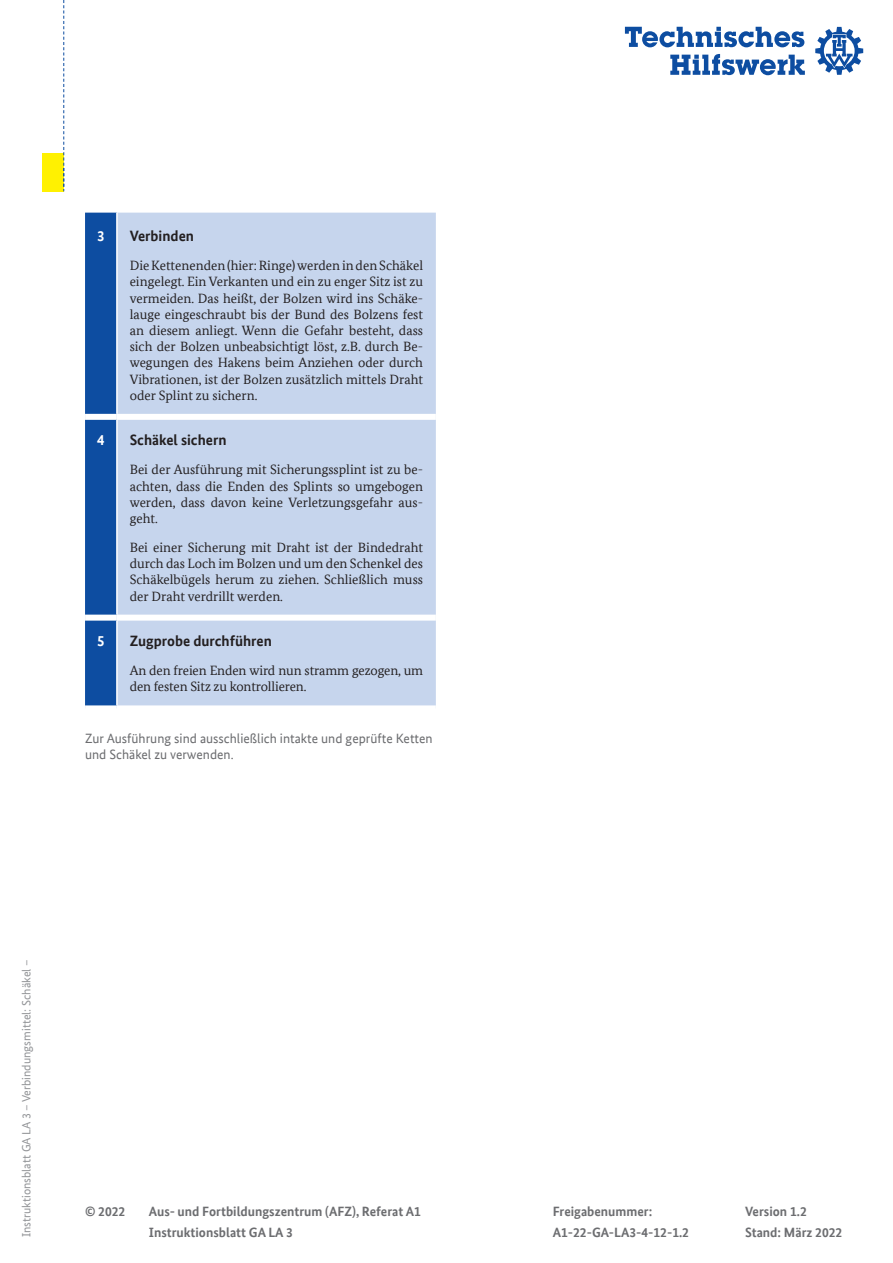
<style>
.page{position:relative;width:893px;height:1263px;background:#fff}
.page>*{position:absolute;margin:0;border:0;box-sizing:border-box;transform-origin:0 0}
.t1{font:700 15px "Bundes Sans Office";color:#231f20}
.t2{font:700 15px "Bundes Sans Office";color:#fff}
.t3{font:13.5px/16.2px "Bundes Serif Office";color:#231f20;text-align:justify}
.t4{font:700 13.5px "Bundes Sans Office";color:#6c6d70}
.t5{font:13.5px/16.2px "Bundes Sans Office";color:#6c6d70}
.t6{font:12px "Bundes Sans Office";color:#939598}
</style>
<div class="page">
<div style="left:43px;top:153px;width:21px;height:38px;background:#fff101"></div>
<svg style="left:63px;top:0;width:1px;height:191px"></svg>
<svg style="left:670px;top:54px;width:135px;height:21px"></svg>
<svg style="left:625px;top:27px;width:179px;height:20px"></svg>
<svg style="left:815px;top:27px;width:48px;height:48px"></svg>
<div style="left:85px;top:213px;width:31px;height:492px;background:#0d4da1"></div>
<div style="left:118px;top:213px;width:318px;height:492px;background:#c6d5ed"></div>
<div style="left:85px;top:615px;width:32px;height:6px;background:#fff"></div>
<div style="left:117px;top:615px;width:319px;height:6px;background:#fff"></div>
<div style="left:85px;top:414px;width:32px;height:6px;background:#fff"></div>
<div style="left:117px;top:414px;width:319px;height:6px;background:#fff"></div>
<p class="t2" style="left:97px;top:227px;width:9px">3</p>
<p class="t1" style="left:130px;top:227px;width:66px">Verbinden</p>
<p class="t3" style="left:130px;top:257px;width:295px">Die Kettenenden (hier: Ringe) werden in den Schäkel eingelegt. Ein Verkanten und ein zu enger Sitz ist zu vermeiden. Das heißt, der Bolzen wird ins Schäke&shy;lauge eingeschraubt bis der Bund des Bolzens fest an diesem anliegt. Wenn die Gefahr besteht, dass sich der Bolzen unbeabsichtigt löst, z.B. durch Be&shy;wegungen des Hakens beim Anziehen oder durch Vibrationen, ist der Bolzen zusätzlich mittels Draht oder Splint zu sichern.</p>
<p class="t2" style="left:97px;top:432px;width:9px">4</p>
<p class="t1" style="left:130px;top:432px;width:98px">Schäkel sichern</p>
<p class="t3" style="left:130px;top:462px;width:295px">Bei der Ausführung mit Sicherungssplint ist zu be&shy;achten, dass die Enden des Splints so umgebogen werden, dass davon keine Verletzungsgefahr aus&shy;geht.</p>
<p class="t3" style="left:130px;top:539px;width:295px">Bei einer Sicherung mit Draht ist der Bindedraht durch das Loch im Bolzen und um den Schenkel des Schäkelbügels herum zu ziehen. Schließlich muss der Draht verdrillt werden.</p>
<p class="t2" style="left:97px;top:632px;width:9px">5</p>
<p class="t1" style="left:130px;top:632px;width:144px">Zugprobe durchführen</p>
<p class="t3" style="left:130px;top:662px;width:295px">An den freien Enden wird nun stramm gezogen, um den festen Sitz zu kontrollieren.</p>
<p class="t5" style="left:85px;top:730px;width:349px">Zur Ausführung sind ausschließlich intakte und geprüfte Ketten und Schäkel zu verwenden.</p>
<p class="t6" style="left:20px;top:1237px;width:279px;rotate:-90deg">Instruktionsblatt GA LA 3 – Verbindungsmittel: Schäkel –</p>
<p class="t4" style="left:85px;top:1204px;width:42px">© 2022</p>
<p class="t4" style="left:149px;top:1204px;width:274px">Aus- und Fortbildungszentrum (AFZ), Referat A1</p>
<p class="t4" style="left:553px;top:1204px;width:101px">Freigabenummer:</p>
<p class="t4" style="left:745px;top:1204px;width:63px">Version 1.2</p>
<p class="t4" style="left:149px;top:1225px;width:146px">Instruktionsblatt GA LA 3</p>
<p class="t4" style="left:553px;top:1225px;width:138px">A1-22-GA-LA3-4-12-1.2</p>
<p class="t4" style="left:745px;top:1225px;width:99px">Stand: März 2022</p>
</div>
